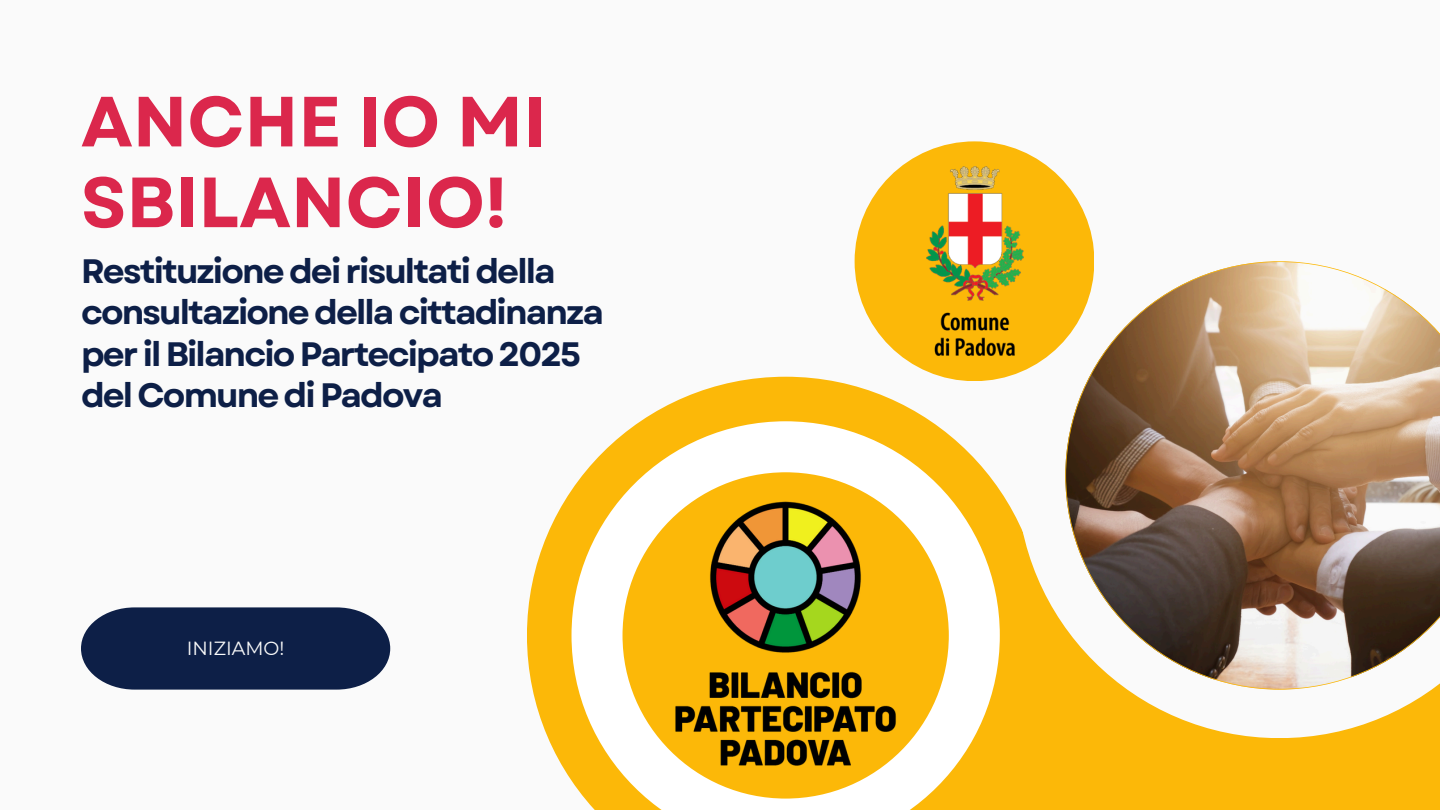
<style>
.page{position:relative;width:1440px;height:810px;background:#fafafa}
.page>*{position:absolute;margin:0;border:0;box-sizing:border-box;transform-origin:0 0}
.t1{font:700 70.9px/80.7px "Garet";color:#db274c}
.t2{font:700 33.9px/41.2px "Garet";letter-spacing:-.055em;color:#0d1f47}
.t3{font:19px "Montserrat";color:#fafafa}
</style>
<div class="page">
<svg style="left:527px;top:377px;width:490px;height:404px"></svg>
<div style="left:686px;top:538px;width:754px;height:272px;background:#fcb808"></div>
<svg style="left:1017px;top:213px;width:414px;height:525px;fill:#fafafa"></svg>
<img style="left:1065px;top:261px;width:375px;height:429px">
<svg style="left:572px;top:421px;width:428px;height:389px"></svg>
<svg style="left:81px;top:607px;width:309px;height:83px;background:#203155"></svg>
<div style="left:855px;top:141px;width:239px;height:240px;background:#fcb808;border-radius:50%"></div>
<img style="left:926px;top:167px;width:97px;height:189px">
<p class="t1" style="left:81px;top:82px;width:467px">ANCHE IO MI<br>SBILANCIO!</p>
<p class="t2" style="left:81px;top:251px;width:524px">Restituzione dei risultati della consultazione della cittadinanza per il Bilancio Partecipato 2025 del Comune di Padova</p>
<p class="t3" style="left:187px;top:636px;width:99px">INIZIAMO!</p>
</div>
